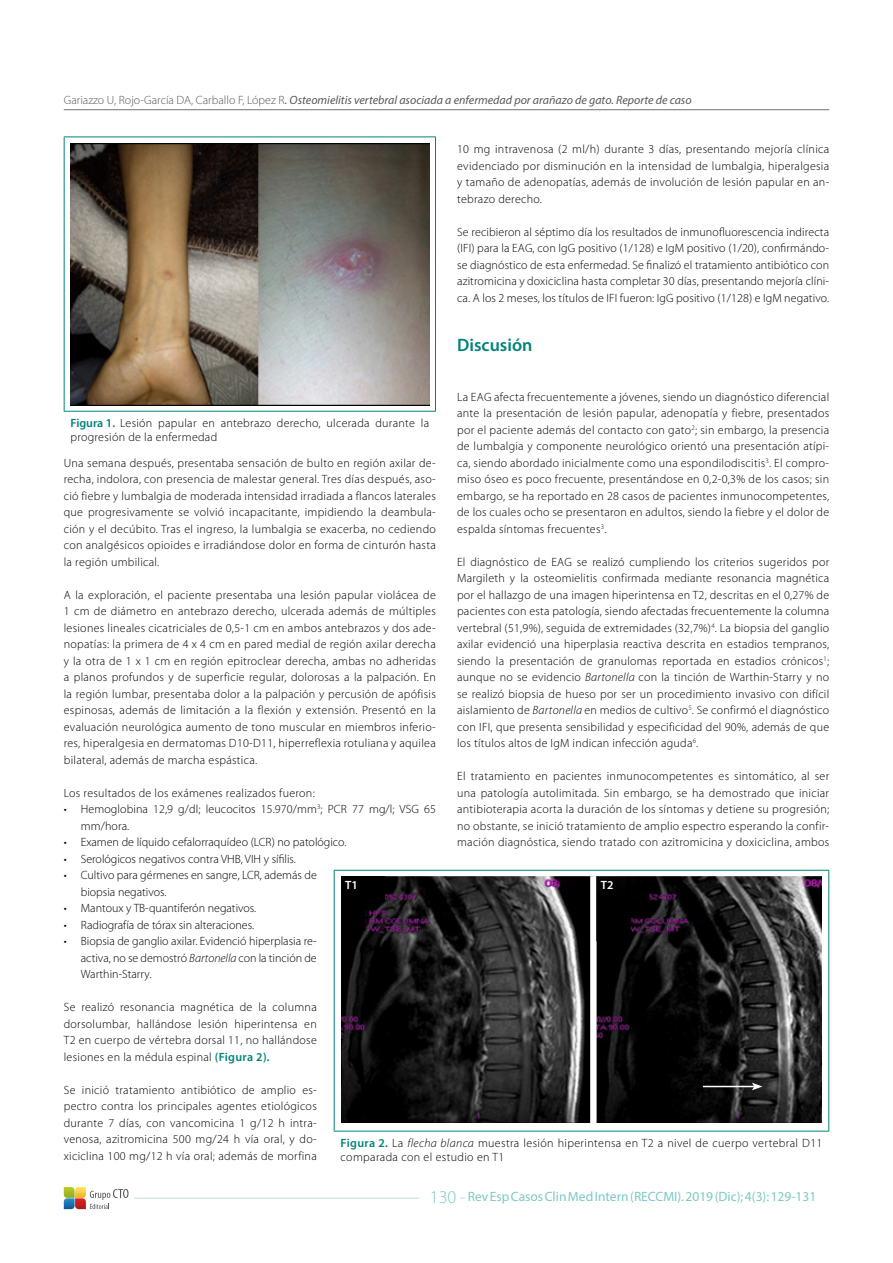
<style>
.page{position:relative;width:893px;height:1263px;background:#fff}
.page>*{position:absolute;margin:0;border:0;box-sizing:border-box;transform-origin:0 0}
.t1{font:600 18px "Myriad Pro";color:#00837b}
.t2{font:13.5px "Myriad Pro";color:#7cc8c9}
.t3{font:300 12px/16.5px "Myriad Pro";letter-spacing:.025em;color:#000;text-align:justify}
.t4{font:300 12px/16.5px "Myriad Pro";color:#000}
.t5{font:italic 12px "Myriad Pro";color:#58585a}
.t6{font:600 12px "Myriad Pro";color:#fff}
.s1{font-weight:300;font-style:normal}
.s2{font-style:normal}
.s3{font-style:italic}
.s4{font-weight:600;color:#00837b}
.s5{font-weight:300;font-size:18px}
</style>
<div class="page">
<hr style="left:64px;top:109px;width:765px;height:1px;background:#707172">
<hr style="left:134px;top:1198px;width:285px;height:1px;background:#b9dfdf">
<svg style="left:64px;top:1187px;width:65px;height:22px"></svg>
<hr style="left:64px;top:137px;width:372px;height:1px;background:#00837b">
<hr style="left:64px;top:137px;width:1px;height:274px;background:#00837b">
<hr style="left:435px;top:137px;width:1px;height:274px;background:#00837b">
<hr style="left:64px;top:411px;width:372px;height:1px;background:#00837b">
<img style="left:70px;top:144px;width:359px;height:261px">
<hr style="left:334px;top:870px;width:495px;height:1px;background:#00837b">
<hr style="left:334px;top:871px;width:1px;height:260px;background:#00837b">
<hr style="left:828px;top:871px;width:1px;height:260px;background:#00837b">
<hr style="left:334px;top:1131px;width:495px;height:1px;background:#00837b">
<img style="left:342px;top:877px;width:479px;height:246px">
<div style="left:590px;top:876px;width:6px;height:248px;background:#fff"></div>
<hr style="left:703px;top:1086px;width:51px;height:1px;background:#fff">
<svg style="left:752px;top:1083px;width:10px;height:7px"></svg>
<p class="t5" style="left:64px;top:92px;width:629px"><span class="s1">Gariazzo U, Rojo-García DA, Carballo F, López R</span><span class="s2">.</span> Osteomielitis vertebral asociada a enfermedad por arañazo de gato. Reporte de caso</p>
<p class="t3" style="left:457px;top:141px;width:374px">10 mg intravenosa (2 ml/h) durante 3 días, presentando mejoría clínica evidenciado por disminución en la intensidad de lumbalgia, hiperalgesia y tamaño de adenopatías, además de involución de lesión papular en an&shy;tebrazo derecho.</p>
<p class="t3" style="left:457px;top:223px;width:374px">Se recibieron al séptimo día los resultados de inmunofluorescencia indirecta (IFI) para la EAG, con IgG positivo (1/128) e IgM positivo (1/20), confirmándo&shy;se diagnóstico de esta enfermedad. Se finalizó el tratamiento antibiótico con azitromicina y doxiciclina hasta completar 30 días, presentando mejoría clíni&shy;ca. A los 2 meses, los títulos de IFI fueron: IgG positivo (1/128) e IgM negativo.</p>
<h1 class="t1" style="left:457px;top:334px;width:77px">Discusión</h1>
<p class="t3" style="left:457px;top:388px;width:374px">La EAG afecta frecuentemente a jóvenes, siendo un diagnóstico diferencial ante la presentación de lesión papular, adenopatía y fiebre, presentados por el paciente además del contacto con gato<sup>2</sup>; sin embargo, la presencia de lumbalgia y componente neurológico orientó una presentación atípi&shy;ca, siendo abordado inicialmente como una espondilodiscitis<sup>3</sup>. El compro&shy;miso óseo es poco frecuente, presentándose en 0,2-0,3% de los casos; sin embargo, se ha reportado en 28 casos de pacientes inmunocompetentes, de los cuales ocho se presentaron en adultos, siendo la fiebre y el dolor de espalda síntomas frecuentes<sup>3</sup>.</p>
<p class="t3" style="left:457px;top:553px;width:374px">El diagnóstico de EAG se realizó cumpliendo los criterios sugeridos por Margileth y la osteomielitis confirmada mediante resonancia magnética por el hallazgo de una imagen hiperintensa en T2, descritas en el 0,27% de pacientes con esta patología, siendo afectadas frecuentemente la columna vertebral (51,9%), seguida de extremidades (32,7%)<sup>4</sup>. La biopsia del ganglio axilar evidenció una hiperplasia reactiva descrita en estadios tempranos, siendo la presentación de granulomas reportada en estadios crónicos<sup>1</sup>; aunque no se evidencio <span class="s3">Bartonella</span> con la tinción de Warthin-Starry y no se realizó biopsia de hueso por ser un procedimiento invasivo con difícil aislamiento de <span class="s3">Bartonella</span> en medios de cultivo<sup>5</sup>. Se confirmó el diagnóstico con IFI, que presenta sensibilidad y especificidad del 90%, además de que los títulos altos de IgM indican infección aguda<sup>6</sup>.</p>
<p class="t3" style="left:457px;top:768px;width:374px">El tratamiento en pacientes inmunocompetentes es sintomático, al ser una patología autolimitada. Sin embargo, se ha demostrado que iniciar antibioterapia acorta la duración de los síntomas y detiene su progresión; no obstante, se inició tratamiento de amplio espectro esperando la confir&shy;mación diagnóstica, siendo tratado con azitromicina y doxiciclina, ambos</p>
<p class="t3" style="left:71px;top:416px;width:360px;line-height:14.4px"><span class="s4">Figura 1.</span> Lesión papular en antebrazo derecho, ulcerada durante la progresión de la enfermedad</p>
<p class="t3" style="left:64px;top:454px;width:374px">Una semana después, presentaba sensación de bulto en región axilar de&shy;recha, indolora, con presencia de malestar general. Tres días después, aso&shy;ció fiebre y lumbalgia de moderada intensidad irradiada a flancos laterales que progresivamente se volvió incapacitante, impidiendo la deambula&shy;ción y el decúbito. Tras el ingreso, la lumbalgia se exacerba, no cediendo con analgésicos opioides e irradiándose dolor en forma de cinturón hasta la región umbilical.</p>
<p class="t3" style="left:64px;top:586px;width:374px">A la exploración, el paciente presentaba una lesión papular violácea de 1 cm de diámetro en antebrazo derecho, ulcerada además de múltiples lesiones lineales cicatriciales de 0,5-1 cm en ambos antebrazos y dos ade&shy;nopatías: la primera de 4 x 4 cm en pared medial de región axilar derecha y la otra de 1 x 1 cm en región epitroclear derecha, ambas no adheridas a planos profundos y de superficie regular, dolorosas a la palpación. En la región lumbar, presentaba dolor a la palpación y percusión de apófisis espinosas, además de limitación a la flexión y extensión. Presentó en la evaluación neurológica aumento de tono muscular en miembros inferio&shy;res, hiperalgesia en dermatomas D10-D11, hiperreflexia rotuliana y aquilea bilateral, además de marcha espástica.</p>
<p class="t3" style="left:64px;top:784px;width:252px">Los resultados de los exámenes realizados fueron:</p>
<p class="t3" style="left:81px;top:801px;width:357px;text-indent:-17px">• Hemoglobina 12,9 g/dl; leucocitos 15.970/mm<sup>3</sup>; PCR 77 mg/l; VSG 65 mm/hora.</p>
<p class="t4" style="left:64px;top:834px;width:284px">• Examen de líquido cefalorraquídeo (LCR) no patológico.</p>
<p class="t4" style="left:64px;top:850px;width:234px">• Serológicos negativos contra VHB, VIH y sífilis.</p>
<p class="t4" style="left:81px;top:867px;width:238px;text-indent:-17px">• Cultivo para gérmenes en sangre, LCR, además de biopsia negativos.</p>
<p class="t4" style="left:64px;top:900px;width:194px">• Mantoux y TB-quantiferón negativos.</p>
<p class="t4" style="left:64px;top:916px;width:192px">• Radiografía de tórax sin alteraciones.</p>
<p class="t3" style="left:81px;top:933px;width:237px;text-indent:-17px">• Biopsia de ganglio axilar. Evidenció hiperplasia re&shy;activa, no se demostró <span class="s3">Bartonella</span> con la tinción de Warthin-Starry.</p>
<p class="t3" style="left:64px;top:999px;width:255px">Se realizó resonancia magnética de la columna dorsolumbar, hallándose lesión hiperintensa en T2 en cuerpo de vértebra dorsal 11, no hallándose lesiones en la médula espinal <span class="s4">(Figura 2).</span></p>
<p class="t3" style="left:64px;top:1081px;width:255px">Se inició tratamiento antibiótico de amplio es&shy;pectro contra los principales agentes etiológicos durante 7 días, con vancomicina 1 g/12 h intra&shy;venosa, azitromicina 500 mg/24 h vía oral, y do&shy;xiciclina 100 mg/12 h vía oral; además de morfina</p>
<p class="t6" style="left:345px;top:877px;width:14px">T1</p>
<p class="t6" style="left:601px;top:877px;width:14px">T2</p>
<p class="t3" style="left:341px;top:1135px;width:483px;line-height:14.4px"><span class="s4">Figura 2.</span> La <span class="s3">flecha blanca</span> muestra lesión hiperintensa en T2 a nivel de cuerpo vertebral D11 comparada con el estudio en T1</p>
<p class="t2" style="left:430px;top:1188px;width:388px"><span class="s5">130</span> Rev Esp Casos Clin Med Intern (RECCMI). 2019 (Dic); 4(3): 129-131</p>
</div>
